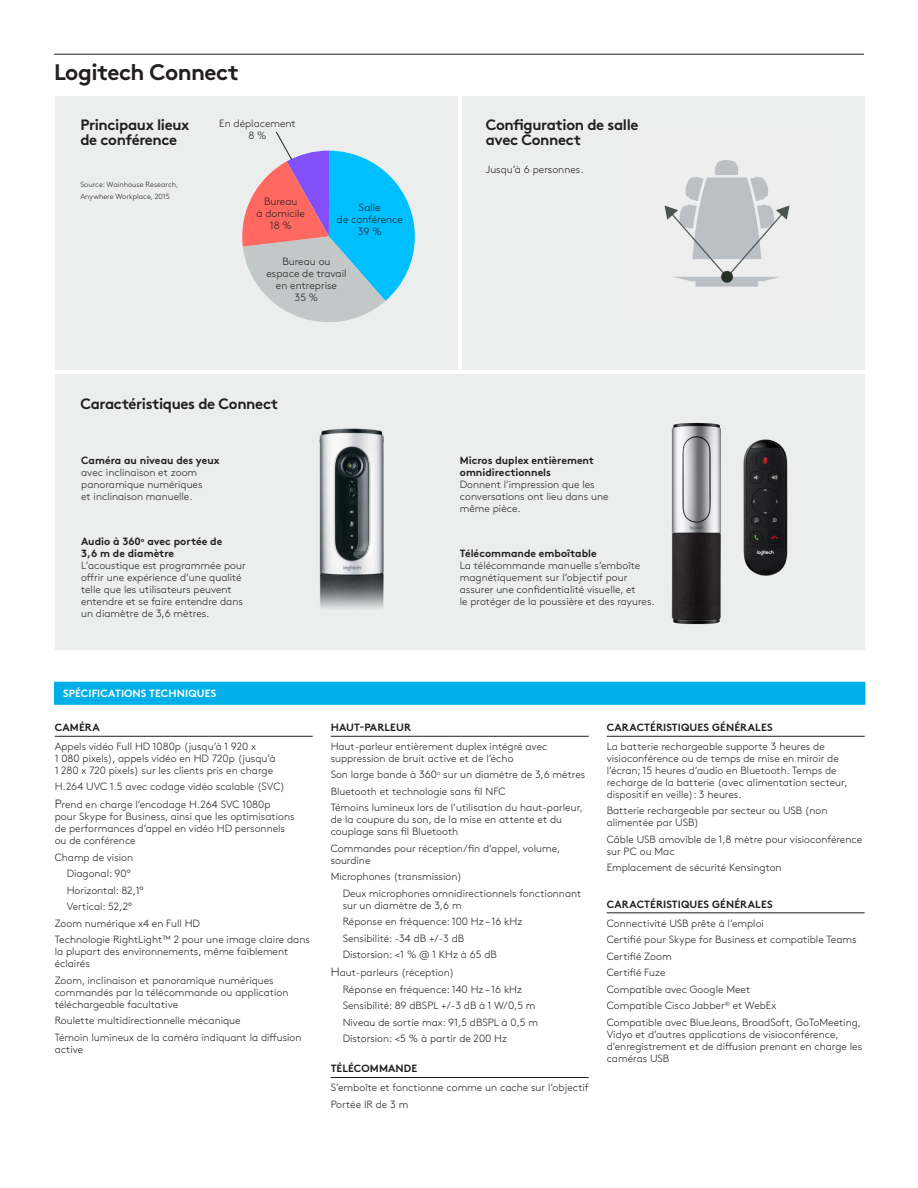
<style>
.page{position:relative;width:918px;height:1188px;background:#fff}
.page>*{position:absolute;margin:0;border:0;box-sizing:border-box;transform-origin:0 0}
.Headers{font:700 22.5px "Brown Pro";letter-spacing:-.025em;color:#231f20}
.t1{font:700 15px/15px "Brown Pro";letter-spacing:-.025em;color:#231f20}
.Chart-Body{font:300 10.5px/12px "Brown Pro";color:#231f20}
.Chart-Subhead_w_rule{font:700 10.5px "Brown Pro";letter-spacing:.01em;color:#231f20}
.Text_in_Box{font:700 10.5px "Brown Pro";letter-spacing:.01em;color:#fff}
.Chart-Body-2{font:300 7.5px/12px "Brown Pro";color:#231f20}
.s1{font-weight:700}
.s2{font-size:12px}
</style>
<div class="page">
<hr style="left:54px;top:54px;width:810px;height:1px;background:#231f20">
<div style="left:462px;top:97px;width:403px;height:273px;background:#eceeee"></div>
<div style="left:55px;top:97px;width:403px;height:273px;background:#eceeee"></div>
<div style="left:55px;top:374px;width:810px;height:275px;background:#eceeee"></div>
<hr style="left:55px;top:736px;width:258px;height:1px;background:#231f20">
<hr style="left:331px;top:736px;width:258px;height:1px;background:#231f20">
<hr style="left:331px;top:1077px;width:258px;height:1px;background:#231f20">
<hr style="left:607px;top:736px;width:258px;height:1px;background:#231f20">
<hr style="left:607px;top:913px;width:258px;height:1px;background:#231f20">
<div style="left:55px;top:682px;width:810px;height:22px;background:#00afe7"></div>
<div style="left:54px;top:682px;width:811px;height:23px;border:2px solid #00afe7"></div>
<img style="left:319px;top:428px;width:65px;height:181px">
<svg style="left:242px;top:131px;width:173px;height:191px"></svg>
<img style="left:581px;top:422px;width:166px;height:228px">
<img style="left:664px;top:160px;width:126px;height:127px">
<img style="left:714px;top:427px;width:74px;height:170px">
<p class="Headers" style="left:54px;top:54px;width:186px">Logitech Connect</p>
<p class="t1" style="left:80px;top:115px;width:110px">Principaux lieux de conférence</p>
<p class="Chart-Body-2" style="left:80px;top:178px;width:100px">Source: Wainhouse Research,<br>Anywhere Workplace, 2015</p>
<p class="Chart-Body" style="left:219px;top:117px;width:78px;text-align:center">En déplacement<br>8 %</p>
<p class="t1" style="left:486px;top:115px;width:154px">Configuration de salle avec Connect</p>
<p class="Chart-Body" style="left:486px;top:163px;width:99px">Jusqu’à 6 personnes.</p>
<p class="Chart-Body" style="left:257px;top:194px;width:50px;text-align:center">Bureau<br>à domicile<br>18 %</p>
<p class="Chart-Body" style="left:337px;top:200px;width:68px;text-align:center">Salle<br>de conférence<br>39 %</p>
<p class="Chart-Body" style="left:266px;top:255px;width:81px;text-align:center">Bureau ou espace de travail en entreprise<br>35 %</p>
<p class="t1" style="left:80px;top:395px;width:199px">Caractéristiques de Connect</p>
<p class="Chart-Body" style="left:81px;top:453px;width:140px"><span class="s1">Caméra au niveau des yeux </span>avec inclinaison et zoom panoramique numériques<br>et inclinaison manuelle.</p>
<p class="Chart-Body" style="left:81px;top:535px;width:166px"><span class="s1">Audio à 360</span><sup>o</sup> <span class="s1">avec portée de<br>3,6 m de diamètre<br></span>L’acoustique est programmée pour offrir une expérience d’une qualité telle que les utilisateurs peuvent entendre et se faire entendre dans un diamètre de 3,6 mètres.</p>
<p class="Chart-Body" style="left:460px;top:453px;width:150px"><span class="s1">Micros duplex entièrement omnidirectionnels<br></span>Donnent l’impression que les conversations ont lieu dans une même pièce.</p>
<p class="Chart-Body" style="left:460px;top:547px;width:196px"><span class="s1">Télécommande emboîtable<br></span>La télécommande manuelle s’emboîte magnétiquement sur l’objectif pour assurer une confidentialité visuelle, et<br>le protéger de la poussière et des rayures.</p>
<p class="Text_in_Box" style="left:63px;top:685px;width:155px">SPÉCIFICATIONS TECHNIQUES</p>
<p class="Chart-Subhead_w_rule" style="left:55px;top:719px;width:47px">CAMÉRA</p>
<p class="Chart-Body" style="left:55px;top:740px;width:222px">Appels vidéo Full HD 1080p (jusqu’à 1 920 x<br>1 080 pixels), appels vidéo en HD 720p (jusqu’à<br>1 280 x 720 pixels) sur les clients pris en charge</p>
<p class="Chart-Body" style="left:55px;top:780px;width:232px">H.264 UVC 1.5 avec codage vidéo scalable (SVC)</p>
<p class="Chart-Body" style="left:55px;top:798px;width:241px"><span class="s2">P</span>rend en charge l’encodage H.264 SVC 1080p pour Skype for Business, ainsi que les optimisations de performances d’appel en vidéo HD personnels ou de conférence</p>
<p class="Chart-Body" style="left:55px;top:851px;width:80px">Champ de vision</p>
<p class="Chart-Body" style="left:67px;top:867px;width:66px">Diagonal: 90°</p>
<p class="Chart-Body" style="left:67px;top:884px;width:79px">Horizontal: 82,1°</p>
<p class="Chart-Body" style="left:67px;top:900px;width:67px">Vertical: 52,2°</p>
<p class="Chart-Body" style="left:55px;top:917px;width:147px">Zoom numérique x4 en Full HD</p>
<p class="Chart-Body" style="left:55px;top:933px;width:257px">Technologie RightLight™ 2 pour une image claire dans la plupart des environnements, même faiblement éclairés</p>
<p class="Chart-Body" style="left:55px;top:974px;width:235px">Zoom, inclinaison et panoramique numériques commandés par la télécommande ou application téléchargeable facultative</p>
<p class="Chart-Body" style="left:55px;top:1014px;width:188px">Roulette multidirectionnelle mécanique</p>
<p class="Chart-Body" style="left:55px;top:1031px;width:248px">Témoin lumineux de la caméra indiquant la diffusion active</p>
<p class="Chart-Subhead_w_rule" style="left:331px;top:719px;width:82px">HAUT-PARLEUR</p>
<p class="Chart-Body" style="left:331px;top:740px;width:218px">Haut-parleur entièrement duplex intégré avec suppression de bruit active et de l’écho</p>
<p class="Chart-Body" style="left:331px;top:768px;width:256px">Son large bande à 360<sup>o</sup> sur un diamètre de 3,6 mètres</p>
<p class="Chart-Body" style="left:331px;top:785px;width:177px">Bluetooth et technologie sans fil NFC</p>
<p class="Chart-Body" style="left:331px;top:801px;width:254px">Témoins lumineux lors de l’utilisation du haut-parleur, de la coupure du son, de la mise en attente et du couplage sans fil Bluetooth</p>
<p class="Chart-Body" style="left:331px;top:842px;width:231px">Commandes pour réception/fin d’appel, volume, sourdine</p>
<p class="Chart-Body" style="left:331px;top:870px;width:133px">Microphones (transmission)</p>
<p class="Chart-Body" style="left:343px;top:887px;width:240px">Deux microphones omnidirectionnels fonctionnant sur un diamètre de 3,6 m</p>
<p class="Chart-Body" style="left:343px;top:915px;width:181px">Réponse en fréquence: 100 Hz – 16 kHz</p>
<p class="Chart-Body" style="left:343px;top:932px;width:123px">Sensibilité: -34 dB +/-3 dB</p>
<p class="Chart-Body" style="left:343px;top:948px;width:156px">Distorsion: &lt;1 % @ 1 KHz à 65 dB</p>
<p class="Chart-Body" style="left:331px;top:966px;width:125px"><span class="s2">H</span>aut-parleurs (réception)</p>
<p class="Chart-Body" style="left:343px;top:983px;width:181px">Réponse en fréquence: 140 Hz – 16 kHz</p>
<p class="Chart-Body" style="left:343px;top:999px;width:194px">Sensibilité: 89 dBSPL +/-3 dB à 1 W/0,5 m</p>
<p class="Chart-Body" style="left:343px;top:1016px;width:197px">Niveau de sortie max: 91,5 dBSPL à 0,5 m</p>
<p class="Chart-Body" style="left:343px;top:1032px;width:166px">Distorsion: &lt;5 % à partir de 200 Hz</p>
<p class="Chart-Subhead_w_rule" style="left:331px;top:1060px;width:88px">TÉLÉCOMMANDE</p>
<p class="Chart-Body" style="left:331px;top:1081px;width:260px">S’emboîte et fonctionne comme un cache sur l’objectif</p>
<p class="Chart-Body" style="left:331px;top:1097px;width:79px">Portée IR de 3 m</p>
<p class="Chart-Subhead_w_rule" style="left:607px;top:719px;width:167px">CARACTÉRISTIQUES GÉNÉRALES</p>
<p class="Chart-Body" style="left:607px;top:740px;width:243px">La batterie rechargeable supporte 3 heures de visioconférence ou de temps de mise en miroir de l’écran; 15 heures d’audio en Bluetooth. Temps de recharge de la batterie (avec alimentation secteur, dispositif en veille): 3 heures.</p>
<p class="Chart-Body" style="left:607px;top:804px;width:222px">Batterie rechargeable par secteur ou USB (non alimentée par USB)</p>
<p class="Chart-Body" style="left:607px;top:833px;width:257px">Câble USB amovible de 1,8 mètre pour visioconférence sur PC ou Mac</p>
<p class="Chart-Body" style="left:607px;top:861px;width:177px">Emplacement de sécurité Kensington</p>
<p class="Chart-Subhead_w_rule" style="left:607px;top:896px;width:167px">CARACTÉRISTIQUES GÉNÉRALES</p>
<p class="Chart-Body" style="left:607px;top:916px;width:159px">Connectivité USB prête à l’emploi</p>
<p class="Chart-Body" style="left:607px;top:933px;width:251px">Certifié pour Skype for Business et compatible Teams</p>
<p class="Chart-Body" style="left:607px;top:949px;width:67px">Certifié Zoom</p>
<p class="Chart-Body" style="left:607px;top:966px;width:60px">Certifié Fuze</p>
<p class="Chart-Body" style="left:607px;top:982px;width:145px">Compatible avec Google Meet</p>
<p class="Chart-Body" style="left:607px;top:999px;width:171px">Compatible Cisco Jabber<sup>®</sup> et WebEx</p>
<p class="Chart-Body" style="left:607px;top:1015px;width:257px">Compatible avec BlueJeans, BroadSoft, GoToMeeting, Vidyo et d’autres applications de visioconférence, d’enregistrement et de diffusion prenant en charge les caméras USB</p>
</div>
